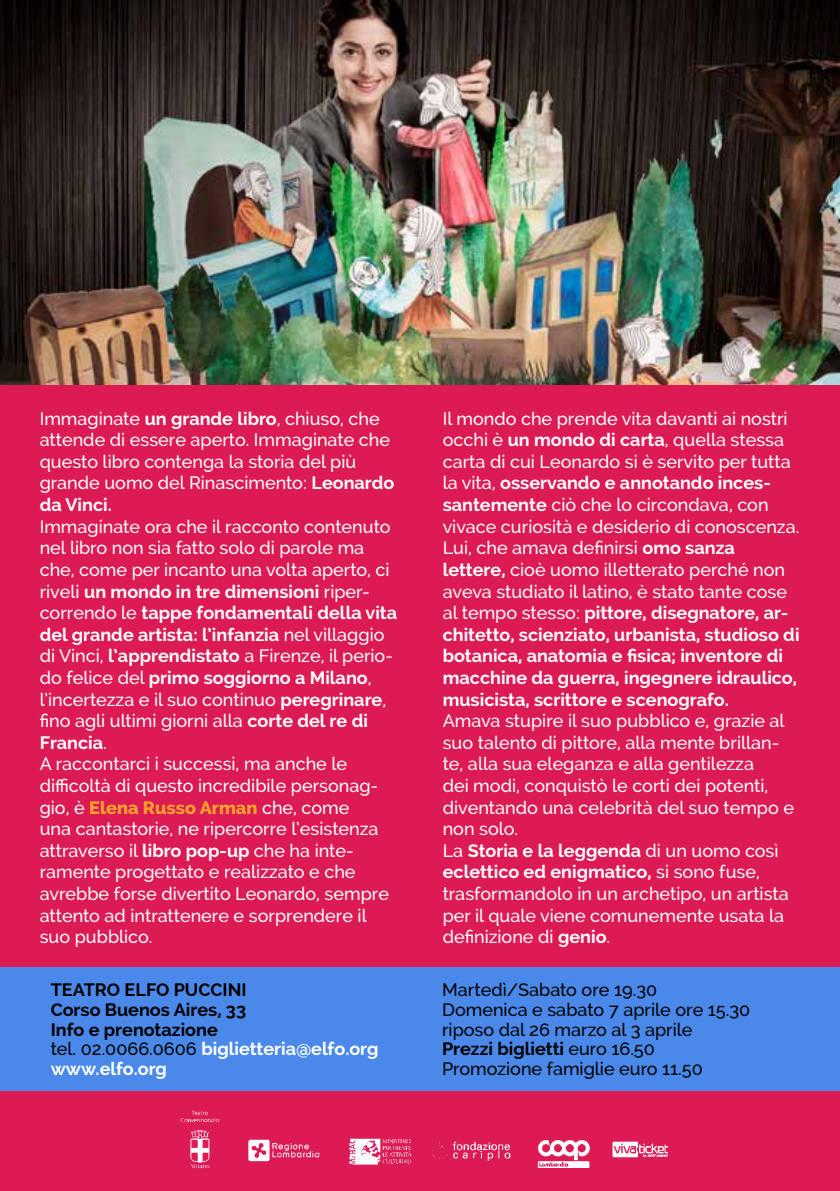
<style>
.page{position:relative;width:840px;height:1191px;background:#fff}
.page>*{position:absolute;margin:0;border:0;box-sizing:border-box;transform-origin:0 0}
.t1{font:500 18px/21.6px "Raleway";color:#fff}
.t2{font:500 18px/19.6px "Raleway";color:#000}
.t3{font:700 18px/19.6px "Raleway";color:#000}
.s1{font-weight:700}
.s2{font-weight:800;color:#f9a22c}
.s3{font-weight:500}
.s4{color:#fff}
</style>
<div class="page">
<div style="left:0;top:0;width:839px;height:1191px;background:#dc1a54"></div>
<div style="left:0;top:967px;width:839px;height:124px;background:#4a89ea"></div>
<img style="left:0;top:0;width:839px;height:384px">
<img style="left:248px;top:1138px;width:420px;height:30px">
<img style="left:180px;top:1110px;width:40px;height:59px">
<p class="t1" style="left:40px;top:407px;width:356px">Immaginate <span class="s1">un grande libro</span>, chiuso, che attende di essere aperto. Immaginate che questo libro contenga la storia del più grande uomo del Rinascimento: <span class="s1">Leonardo da Vinci.</span></p>
<p class="t1" style="left:40px;top:515px;width:359px">Immaginate ora che il racconto contenuto nel libro non sia fatto solo di parole ma che, come per incanto una volta aperto, ci riveli <span class="s1">un mondo in tre dimensioni</span> riper&shy;correndo le <span class="s1">tappe fondamentali della vita del grande artista: l’infanzia</span> nel villaggio di Vinci, <span class="s1">l’apprendistato</span> a Firenze, il perio&shy;do felice del <span class="s1">primo soggiorno a Milano</span>, l’incertezza e il suo continuo <span class="s1">peregrinare</span>, fino agli ultimi giorni alla <span class="s1">corte del re di Francia</span>.<br>A raccontarci i successi, ma anche le difficoltà di questo incredibile personag&shy;gio, è <span class="s2">Elena Russo Arman</span> che, come<br>una cantastorie, ne ripercorre l’esistenza attraverso il <span class="s1">libro pop-up</span> che ha inte&shy;ramente progettato e realizzato e che avrebbe forse divertito Leonardo, sempre attento ad intrattenere e sorprendere il suo pubblico.</p>
<p class="t1" style="left:442px;top:407px;width:358px">Il mondo che prende vita davanti ai nostri occhi è <span class="s1">un mondo di carta</span>, quella stessa carta di cui Leonardo si è servito per tutta la vita, <span class="s1">osservando e annotando inces&shy;santemente</span> ciò che lo circondava, con vivace curiosità e desiderio di conoscenza.<br>Lui, che amava definirsi <span class="s1">omo sanza lettere,</span> cioè uomo illetterato perché non aveva studiato il latino, è stato tante cose al tempo stesso: <span class="s1">pittore, disegnatore, ar&shy;chitetto, scienziato, urbanista, studioso di botanica, anatomia e fisica; inventore di macchine da guerra, ingegnere idraulico, musicista, scrittore e scenografo.</span></p>
<p class="t1" style="left:442px;top:710px;width:353px">Amava stupire il suo pubblico e, grazie al suo talento di pittore, alla mente brillan&shy;te, alla sua eleganza e alla gentilezza<br>dei modi, conquistò le corti dei potenti, diventando una celebrità del suo tempo e non solo.<br>La <span class="s1">Storia e la leggenda</span> di un uomo così <span class="s1">eclettico ed enigmatico,</span> si sono fuse, trasformandolo in un archetipo, un artista per il quale viene comunemente usata la definizione di <span class="s1">genio</span>.</p>
<p class="t3" style="left:51px;top:980px;width:329px">TEATRO ELFO PUCCINI<br>Corso Buenos Aires, 33<br>Info e prenotazione<br><span class="s3">tel. 02.0066.0606</span> <span class="s4">biglietteria@elfo.org www.elfo.org</span></p>
<p class="t2" style="left:442px;top:980px;width:309px">Martedì/Sabato ore 19.30<br>Domenica e sabato 7 aprile ore 15.30 riposo dal 26 marzo al 3 aprile<br><span class="s1">Prezzi biglietti</span> euro 16.50<br>Promozione famiglie euro 11.50</p>
</div>
